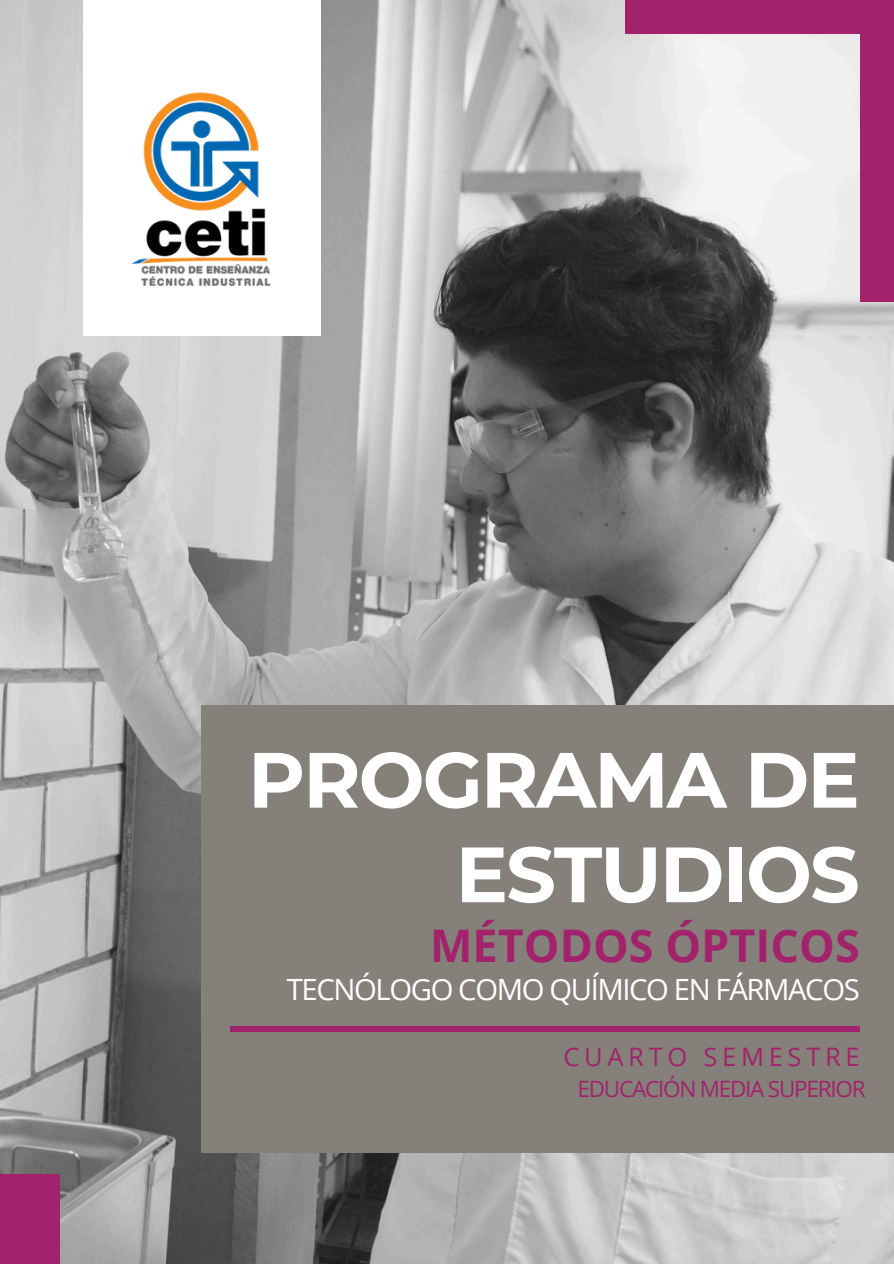
<style>
.page{position:relative;width:894px;height:1264px;background:#fff}
.page>*{position:absolute;margin:0;border:0;box-sizing:border-box;transform-origin:0 0}
.t1{font:700 78.15px/94.5px "Montserrat";letter-spacing:-.025em;color:#fff;text-align:right}
.t2{font:700 45px "Open Sans";color:#a2236b}
.t3{font:29.25px "Open Sans";letter-spacing:-.045em;color:#fff}
.t4{font:25.5px "Open Sans";letter-spacing:.185em;color:#a2236b}
.t5{font:22.5px "Open Sans";letter-spacing:-.055em;color:#a2236b}
</style>
<div class="page">
<img style="left:0;top:0;width:893px;height:1263px">
<div style="left:83px;top:0;width:237px;height:336px;background:#fff"></div>
<img style="left:60px;top:82px;width:283px;height:219px">
<div style="left:625px;top:0;width:268px;height:34px;background:#a2236b"></div>
<div style="left:859px;top:17px;width:34px;height:285px;background:#a2236b"></div>
<div style="left:202px;top:705px;width:691px;height:447px;background:#85817a"></div>
<div style="left:230px;top:1025px;width:629px;height:6px;background:#a2236b"></div>
<div style="left:0;top:1174px;width:60px;height:89px;background:#a2236b"></div>
<p class="t1" style="left:248px;top:732px;width:613px">PROGRAMA DE<br>ESTUDIOS</p>
<p class="t2" style="left:430px;top:914px;width:431px">MÉTODOS ÓPTICOS</p>
<h3 class="t3" style="left:287px;top:968px;width:574px">TECNÓLOGO COMO QUÍMICO EN FÁRMACOS</h3>
<h1 class="t4" style="left:563px;top:1038px;width:298px">CUARTO SEMESTRE</h1>
<h2 class="t5" style="left:577px;top:1073px;width:290px">EDUCACIÓN MEDIA SUPERIOR</h2>
</div>
